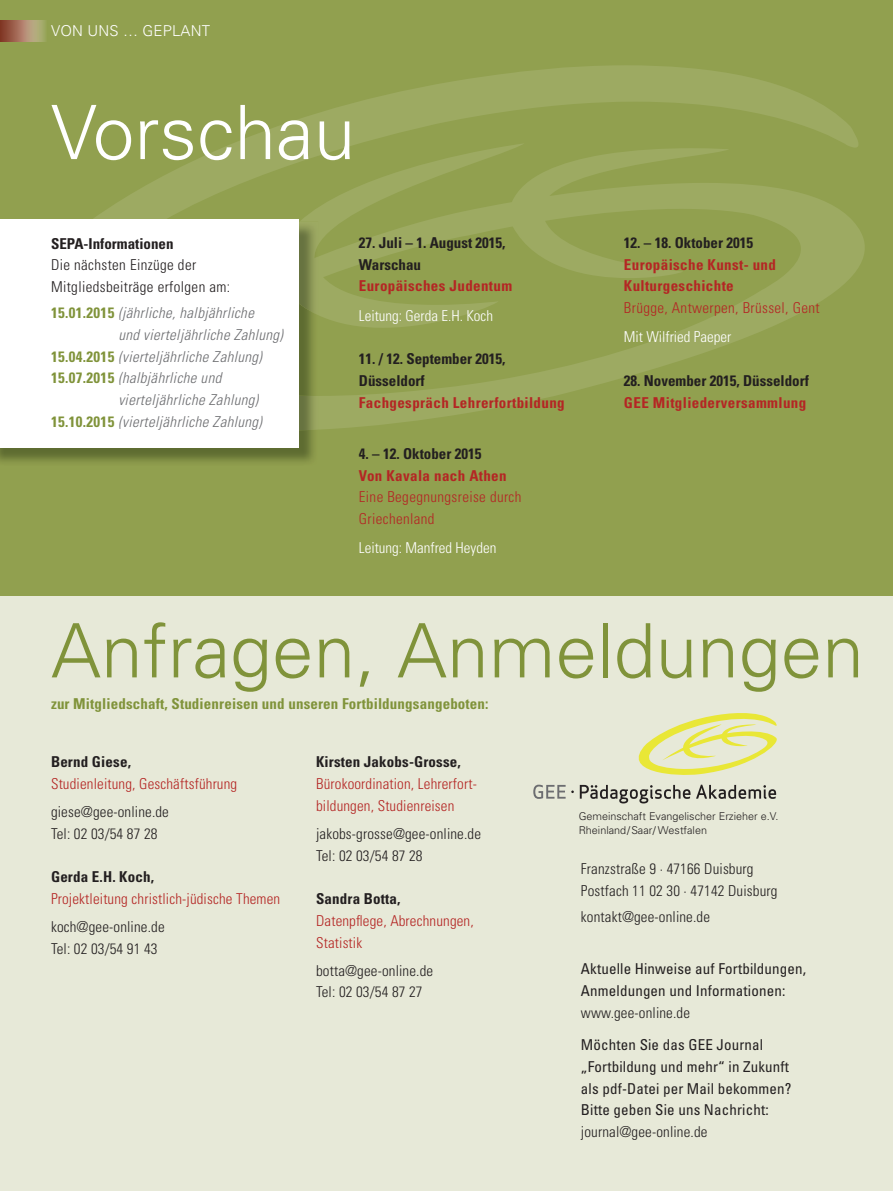
<style>
.page{position:relative;width:893px;height:1191px;background:#fff}
.page>*{position:absolute;margin:0;border:0;box-sizing:border-box;transform-origin:0 0}
.t1{font:300 75px "Univers";color:#80933a}
.t2{font:300 75px "Univers";color:#fff}
.t3{font:300 condensed 15px/21.8px "Univers";letter-spacing:.01em;color:#231f20}
.t4{font:300 condensed 15px/21.8px "Univers";letter-spacing:.01em;color:#b42624}
.t5{font:700 condensed 15px/21.8px "Univers";color:#231f20}
.t6{font:italic 300 condensed 15px "Univers";letter-spacing:.025em;color:#6c6d70}
.t7{font:condensed 15px/21.8px "Univers";letter-spacing:.01em;color:#231f20}
.t8{font:700 condensed 15px/21.8px "Univers";letter-spacing:.025em;color:#b42624}
.t9{font:700 condensed 15px "Univers";letter-spacing:.01em;color:#80933a}
.t10{font:300 condensed 15px "Univers";color:#fff}
.t11{font:300 15px "Univers";letter-spacing:.01em;color:#fff}
.t12{font:300 10.8px/13.4px "Univers";color:#231f20}
.s1{font-weight:700;font-style:normal;color:#80933a}
</style>
<div class="page">
<div style="left:0;top:511px;width:893px;height:680px;background:#e7e9d8"></div>
<div style="left:0;top:0;width:893px;height:595px;background:#91a04f"></div>
<svg style="left:93px;top:65px;width:772px;height:364px"></svg>
<img style="left:0;top:20px;width:46px;height:22px">
<img style="left:0;top:430px;width:314px;height:32px">
<img style="left:299px;top:222px;width:19px;height:208px">
<div style="left:0;top:219px;width:299px;height:228px;background:#fff"></div>
<svg style="left:638px;top:713px;width:139px;height:62px"></svg>
<svg style="left:533px;top:784px;width:41px;height:15px"></svg>
<svg style="left:580px;top:785px;width:110px;height:18px"></svg>
<svg style="left:696px;top:784px;width:80px;height:15px"></svg>
<p class="t11" style="left:51px;top:22px;width:161px">VON UNS … GEPLANT</p>
<h1 class="t2" style="left:51px;top:87px;width:306px">Vorschau</h1>
<p class="t5" style="left:51px;top:232px;width:124px">SEPA-Informationen</p>
<p class="t3" style="left:51px;top:254px;width:181px">Die nächsten Einzüge der<br>Mitgliedsbeiträge erfolgen am:</p>
<p class="t6" style="left:51px;top:304px;width:204px"><span class="s1">15.01.2015</span> (jährliche, halbjährliche</p>
<p class="t6" style="left:118px;top:325px;width:166px">und vierteljährliche Zahlung)</p>
<p class="t6" style="left:51px;top:347px;width:212px"><span class="s1">15.04.2015</span> (vierteljährliche Zahlung)</p>
<p class="t6" style="left:51px;top:369px;width:172px"><span class="s1">15.07.2015</span> (halbjährliche und</p>
<p class="t6" style="left:118px;top:391px;width:141px">vierteljährliche Zahlung)</p>
<p class="t6" style="left:51px;top:412px;width:212px"><span class="s1">15.10.2015</span> (vierteljährliche Zahlung)</p>
<p class="t5" style="left:359px;top:231px;width:148px">27. Juli – 1. August 2015,<br>Warschau</p>
<p class="t8" style="left:359px;top:275px;width:155px">Europäisches Judentum</p>
<p class="t10" style="left:359px;top:306px;width:136px">Leitung: Gerda E.H. Koch</p>
<p class="t5" style="left:359px;top:348px;width:148px">11. / 12. September 2015,<br>Düsseldorf</p>
<p class="t8" style="left:359px;top:391px;width:207px">Fachgespräch Lehrerfortbildung</p>
<p class="t5" style="left:359px;top:442px;width:124px">4. – 12. Oktober 2015</p>
<p class="t8" style="left:359px;top:464px;width:149px">Von Kavala nach Athen</p>
<p class="t4" style="left:359px;top:486px;width:164px">Eine Begegnungsreise durch<br>Griechenland</p>
<p class="t10" style="left:359px;top:539px;width:139px">Leitung: Manfred Heyden</p>
<p class="t5" style="left:624px;top:231px;width:131px">12. – 18. Oktober 2015</p>
<p class="t8" style="left:624px;top:253px;width:154px">Europäische Kunst- und<br>Kulturgeschichte</p>
<p class="t4" style="left:624px;top:297px;width:197px">Brügge, Antwerpen, Brüssel, Gent</p>
<p class="t10" style="left:624px;top:328px;width:109px">Mit Wilfried Paeper</p>
<p class="t5" style="left:624px;top:369px;width:186px">28. November 2015, Düsseldorf</p>
<p class="t8" style="left:624px;top:391px;width:184px">GEE Mitgliederversammlung</p>
<h1 class="t1" style="left:51px;top:605px;width:814px">Anfragen, Anmeldungen</h1>
<p class="t9" style="left:51px;top:694px;width:439px">zur Mitgliedschaft, Studienreisen und unseren Fortbildungsangeboten:</p>
<p class="t5" style="left:51px;top:750px;width:81px">Bernd Giese,</p>
<p class="t4" style="left:51px;top:772px;width:188px">Studienleitung, Geschäftsführung</p>
<p class="t3" style="left:51px;top:800px;width:119px">giese@gee-online.de<br>Tel: 02 03/54 87 28</p>
<p class="t5" style="left:51px;top:866px;width:105px">Gerda E.H. Koch,</p>
<p class="t4" style="left:51px;top:887px;width:231px">Projektleitung christlich-jüdische Themen</p>
<p class="t3" style="left:51px;top:915px;width:115px">koch@gee-online.de<br>Tel: 02 03/54 91 43</p>
<p class="t5" style="left:316px;top:750px;width:146px">Kirsten Jakobs-Grosse,</p>
<p class="t4" style="left:316px;top:772px;width:162px">Bürokoordination, Lehrerfort&shy;bildungen, Studienreisen</p>
<p class="t3" style="left:316px;top:822px;width:166px">jakobs-grosse@gee-online.de<br>Tel: 02 03/54 87 28</p>
<p class="t5" style="left:316px;top:887px;width:86px">Sandra Botta,</p>
<p class="t4" style="left:316px;top:909px;width:159px">Datenpflege, Abrechnungen,<br>Statistik</p>
<p class="t3" style="left:316px;top:959px;width:119px">botta@gee-online.de<br>Tel: 02 03/54 87 27</p>
<p class="t12" style="left:579px;top:809px;width:201px">Gemeinschaft Evangelischer Erzieher e.V.<br>Rheinland/Saar/ Westfalen</p>
<p class="t3" style="left:581px;top:858px;width:198px">Franzstraße 9 · 47166 Duisburg<br>Postfach 11 02 30 · 47142 Duisburg</p>
<p class="t3" style="left:581px;top:906px;width:131px">kontakt@gee-online.de</p>
<p class="t7" style="left:581px;top:957px;width:227px">Aktuelle Hinweise auf Fortbildungen,<br>Anmeldungen und Informationen:</p>
<p class="t3" style="left:581px;top:1001px;width:111px">www.gee-online.de</p>
<p class="t7" style="left:581px;top:1033px;width:212px">Möchten Sie das GEE Journal „Fortbildung und mehr“ in Zukunft als pdf-Datei per Mail bekommen?<br>Bitte geben Sie uns Nachricht:</p>
<p class="t3" style="left:581px;top:1120px;width:128px">journal@gee-online.de</p>
</div>
